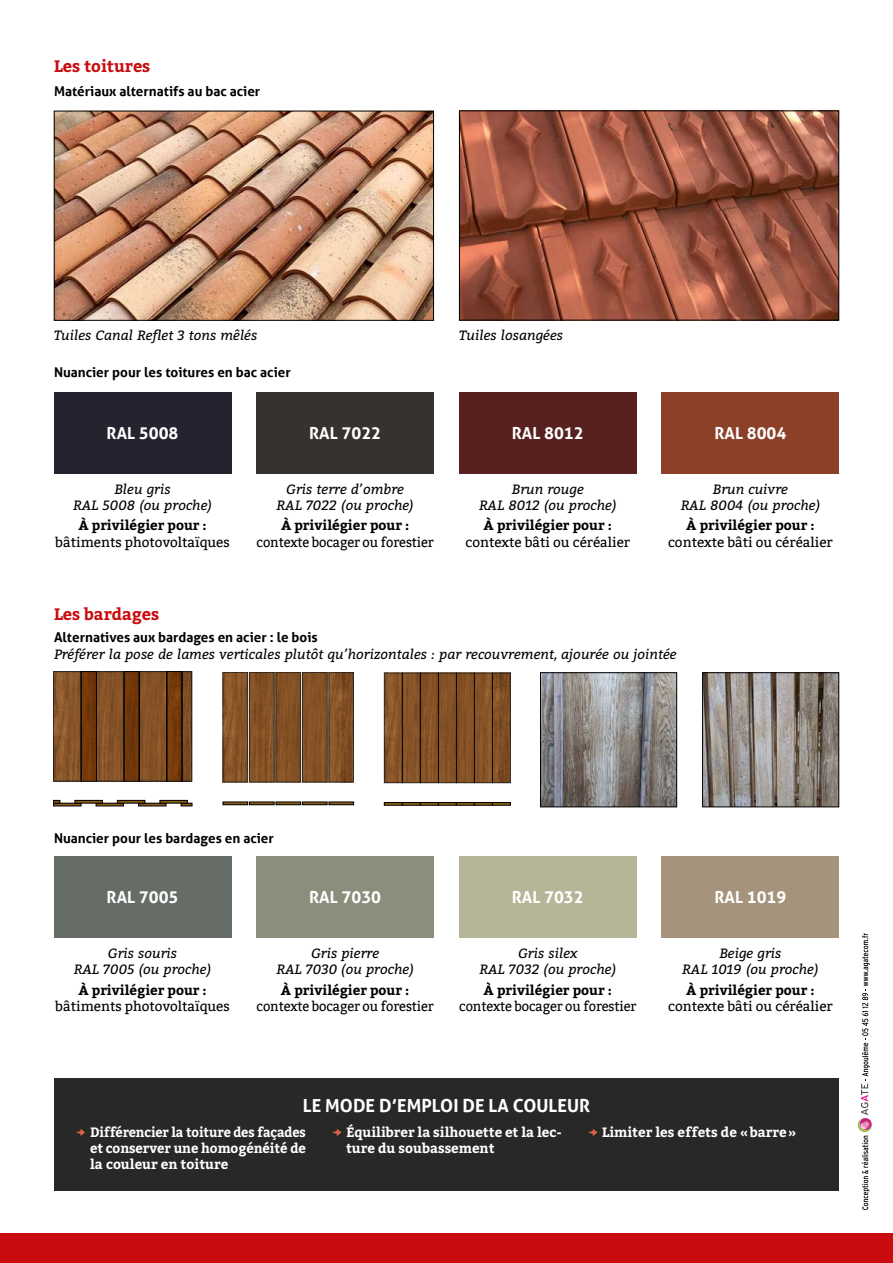
<style>
.page{position:relative;width:893px;height:1263px;background:#fff}
.page>*{position:absolute;margin:0;border:0;box-sizing:border-box;transform-origin:0 0}
.t1{font:700 18px "Aller";color:#fff}
.t2{font:700 16.5px "Aller";color:#fff}
.t3{font:700 16.5px "Bitter";color:#c90c0f}
.t4{font:italic 13.5px/16.2px "Bitter";color:#000;text-align:center}
.t5{font:700 13.5px "Bitter";color:#000}
.t6{font:700 13.5px "Aller";color:#000}
.t7{font:13.5px "Bitter";color:#000}
.t8{font:13.5px "Bitter";color:#000;scale:.95 1}
.t9{font:700 13.5px/16.2px "Bitter";color:#fff;text-align:justify;scale:.95 1}
.t10{font:700 13.5px/16.2px "Bitter";color:#fff}
</style>
<div class="page">
<div style="left:0;top:1233px;width:893px;height:30px;background:#c90c0f"></div>
<div style="left:54px;top:857px;width:177px;height:81px;background:#656d66"></div>
<div style="left:257px;top:857px;width:177px;height:81px;background:#8a8e7b"></div>
<div style="left:459px;top:857px;width:177px;height:81px;background:#b6b597"></div>
<div style="left:662px;top:857px;width:177px;height:81px;background:#a5937c"></div>
<svg style="left:862px;top:1136px;width:8px;height:74px"></svg>
<svg style="left:858px;top:1118px;width:14px;height:14px"></svg>
<svg style="left:860px;top:933px;width:11px;height:197px"></svg>
<img style="left:461px;top:113px;width:376px;height:205px">
<div style="left:459px;top:111px;width:380px;height:209px;border:1px solid #000"></div>
<div style="left:54px;top:392px;width:177px;height:81px;background:#252330"></div>
<img style="left:56px;top:113px;width:376px;height:205px">
<div style="left:54px;top:111px;width:380px;height:209px;border:1px solid #000"></div>
<div style="left:257px;top:392px;width:177px;height:81px;background:#36322f"></div>
<div style="left:459px;top:392px;width:177px;height:81px;background:#582120"></div>
<div style="left:662px;top:392px;width:177px;height:81px;background:#8d4028"></div>
<div style="left:53px;top:803px;width:28px;height:3px;border:1px solid #000"></div>
<div style="left:96px;top:803px;width:28px;height:3px;border:1px solid #000"></div>
<div style="left:138px;top:803px;width:28px;height:3px;border:1px solid #000"></div>
<svg style="left:181px;top:803px;width:11px;height:3px"></svg>
<svg style="left:53px;top:800px;width:7px;height:3px"></svg>
<div style="left:75px;top:800px;width:28px;height:3px;border:1px solid #000"></div>
<div style="left:117px;top:800px;width:28px;height:3px;border:1px solid #000"></div>
<div style="left:160px;top:800px;width:28px;height:3px;border:1px solid #000"></div>
<svg style="left:55px;top:673px;width:24px;height:107px;fill:#8a572b"></svg>
<div style="left:53px;top:671px;width:28px;height:111px;border:1px solid #000"></div>
<svg style="left:98px;top:673px;width:24px;height:107px;fill:#865328"></svg>
<div style="left:96px;top:671px;width:28px;height:111px;border:1px solid #000"></div>
<div style="left:139px;top:671px;width:28px;height:110px;background:#855226"></div>
<div style="left:139px;top:671px;width:28px;height:111px;border:1px solid #000"></div>
<svg style="left:184px;top:673px;width:6px;height:106px"></svg>
<div style="left:182px;top:671px;width:10px;height:111px;border:1px solid #000"></div>
<svg style="left:83px;top:673px;width:12px;height:107px"></svg>
<div style="left:81px;top:671px;width:16px;height:111px;border:1px solid #000"></div>
<div style="left:124px;top:671px;width:15px;height:110px;background:#713709"></div>
<div style="left:124px;top:671px;width:16px;height:111px;border:1px solid #000"></div>
<svg style="left:168px;top:673px;width:12px;height:107px"></svg>
<div style="left:166px;top:671px;width:16px;height:111px;border:1px solid #000"></div>
<svg style="left:222px;top:672px;width:133px;height:134px"></svg>
<svg style="left:225px;top:674px;width:21px;height:106px;fill:#895629"></svg>
<svg style="left:251px;top:674px;width:21px;height:106px;fill:#845226"></svg>
<div style="left:249px;top:672px;width:25px;height:110px;border:1px solid #000"></div>
<div style="left:276px;top:672px;width:25px;height:110px;background:#825025"></div>
<div style="left:276px;top:672px;width:25px;height:110px;border:1px solid #000"></div>
<div style="left:302px;top:672px;width:25px;height:110px;background:#855226"></div>
<div style="left:302px;top:672px;width:25px;height:110px;border:1px solid #000"></div>
<svg style="left:331px;top:674px;width:21px;height:106px;fill:#825025"></svg>
<div style="left:329px;top:672px;width:25px;height:110px;border:1px solid #000"></div>
<div style="left:223px;top:802px;width:25px;height:3px;border:1px solid #000"></div>
<div style="left:249px;top:802px;width:25px;height:3px;border:1px solid #000"></div>
<div style="left:276px;top:802px;width:25px;height:3px;border:1px solid #000"></div>
<div style="left:302px;top:802px;width:25px;height:3px;border:1px solid #000"></div>
<div style="left:329px;top:802px;width:25px;height:3px;border:1px solid #000"></div>
<svg style="left:386px;top:675px;width:15px;height:106px;fill:#8a5629"></svg>
<div style="left:402px;top:673px;width:18px;height:110px;background:#875327"></div>
<div style="left:402px;top:673px;width:19px;height:110px;border:1px solid #000"></div>
<svg style="left:422px;top:675px;width:15px;height:106px;fill:#855226"></svg>
<div style="left:420px;top:673px;width:19px;height:110px;border:1px solid #000"></div>
<div style="left:438px;top:673px;width:18px;height:110px;background:#845225"></div>
<div style="left:438px;top:673px;width:19px;height:110px;border:1px solid #000"></div>
<div style="left:456px;top:673px;width:18px;height:110px;background:#845225"></div>
<div style="left:456px;top:673px;width:19px;height:110px;border:1px solid #000"></div>
<div style="left:474px;top:673px;width:18px;height:110px;background:linear-gradient(to bottom,#875428,#885528)"></div>
<div style="left:474px;top:673px;width:19px;height:110px;border:1px solid #000"></div>
<svg style="left:494px;top:675px;width:15px;height:106px;fill:#7f4d23"></svg>
<div style="left:492px;top:673px;width:19px;height:110px;border:1px solid #000"></div>
<div style="left:384px;top:802px;width:19px;height:4px;border:1px solid #000"></div>
<div style="left:402px;top:802px;width:19px;height:4px;border:1px solid #000"></div>
<div style="left:420px;top:802px;width:19px;height:4px;border:1px solid #000"></div>
<div style="left:438px;top:802px;width:19px;height:4px;border:1px solid #000"></div>
<div style="left:456px;top:802px;width:19px;height:4px;border:1px solid #000"></div>
<div style="left:474px;top:802px;width:19px;height:4px;border:1px solid #000"></div>
<div style="left:492px;top:802px;width:19px;height:4px;border:1px solid #000"></div>
<img style="left:542px;top:674px;width:133px;height:131px">
<div style="left:540px;top:672px;width:137px;height:135px;border:1px solid #000"></div>
<img style="left:704px;top:674px;width:133px;height:131px">
<div style="left:702px;top:672px;width:137px;height:135px;border:1px solid #000"></div>
<div style="left:54px;top:1078px;width:785px;height:113px;background:#282827"></div>
<p class="t3" style="left:54px;top:56px;width:98px">Les toitures</p>
<p class="t6" style="left:54px;top:83px;width:208px">Matériaux alternatifs au bac acier</p>
<p class="t4" style="left:54px;top:327px;width:205px">Tuiles Canal Reflet 3 tons mêlés</p>
<p class="t4" style="left:459px;top:327px;width:105px">Tuiles losangées</p>
<p class="t6" style="left:54px;top:364px;width:238px">Nuancier pour les toitures en bac acier</p>
<p class="t2" style="left:107px;top:423px;width:73px">RAL 5008</p>
<p class="t2" style="left:309px;top:423px;width:73px">RAL 7022</p>
<p class="t4" style="left:73px;top:480px;width:140px">Bleu gris<br>RAL 5008 (ou proche)</p>
<p class="t5" style="left:78px;top:517px;width:130px">À privilégier pour :</p>
<p class="t7" style="left:55px;top:534px;width:176px">bâtiments photovoltaïques</p>
<p class="t3" style="left:54px;top:604px;width:107px">Les bardages</p>
<p class="t4" style="left:277px;top:480px;width:139px">Gris terre d’ombre<br>RAL 7022 (ou proche)</p>
<p class="t5" style="left:281px;top:517px;width:130px">À privilégier pour :</p>
<p class="t8" style="left:257px;top:534px;width:188px">contexte bocager ou forestier</p>
<p class="t2" style="left:512px;top:423px;width:73px">RAL 8012</p>
<p class="t4" style="left:479px;top:480px;width:139px">Brun rouge<br>RAL 8012 (ou proche)</p>
<p class="t5" style="left:484px;top:517px;width:130px">À privilégier pour :</p>
<p class="t7" style="left:465px;top:534px;width:166px">contexte bâti ou céréalier</p>
<p class="t2" style="left:714px;top:423px;width:73px">RAL 8004</p>
<p class="t4" style="left:681px;top:480px;width:141px">Brun cuivre<br>RAL 8004 (ou proche)</p>
<p class="t5" style="left:686px;top:517px;width:130px">À privilégier pour :</p>
<p class="t7" style="left:668px;top:534px;width:166px">contexte bâti ou céréalier</p>
<p class="t6" style="left:54px;top:629px;width:265px">Alternatives aux bardages en acier : le bois</p>
<p class="t4" style="left:54px;top:645px;width:624px">Préférer la pose de lames verticales plutôt qu’horizontales : par recouvrement, ajourée ou jointée</p>
<p class="t6" style="left:54px;top:829px;width:221px">Nuancier pour les bardages en acier</p>
<p class="t2" style="left:107px;top:887px;width:73px">RAL 7005</p>
<p class="t2" style="left:309px;top:887px;width:73px">RAL 7030</p>
<p class="t2" style="left:512px;top:887px;width:73px">RAL 7032</p>
<p class="t2" style="left:714px;top:887px;width:73px">RAL 1019</p>
<p class="t4" style="left:74px;top:944px;width:139px">Gris souris<br>RAL 7005 (ou proche)</p>
<p class="t5" style="left:78px;top:982px;width:130px">À privilégier pour :</p>
<p class="t7" style="left:55px;top:998px;width:176px">bâtiments photovoltaïques</p>
<p class="t4" style="left:276px;top:944px;width:139px">Gris pierre<br>RAL 7030 (ou proche)</p>
<p class="t5" style="left:281px;top:982px;width:130px">À privilégier pour :</p>
<p class="t8" style="left:257px;top:998px;width:188px">contexte bocager ou forestier</p>
<p class="t4" style="left:479px;top:944px;width:138px">Gris silex<br>RAL 7032 (ou proche)</p>
<p class="t5" style="left:484px;top:982px;width:130px">À privilégier pour :</p>
<p class="t8" style="left:459px;top:998px;width:188px">contexte bocager ou forestier</p>
<p class="t4" style="left:682px;top:944px;width:138px">Beige gris<br>RAL 1019 (ou proche)</p>
<p class="t5" style="left:686px;top:982px;width:130px">À privilégier pour :</p>
<p class="t7" style="left:668px;top:998px;width:166px">contexte bâti ou céréalier</p>
<h1 class="t1" style="left:303px;top:1095px;width:289px">LE MODE D’EMPLOI DE LA COULEUR</h1>
<p class="t9" style="left:90px;top:1124px;width:229px">Différencier la toiture des façades et conserver une homogénéité de la couleur en toiture</p>
<p class="t10" style="left:346px;top:1124px;width:217px">Équilibrer la silhouette et la lec&shy;ture du soubassement</p>
<p class="t10" style="left:602px;top:1124px;width:196px">Limiter les effets de «barre»</p>
</div>
